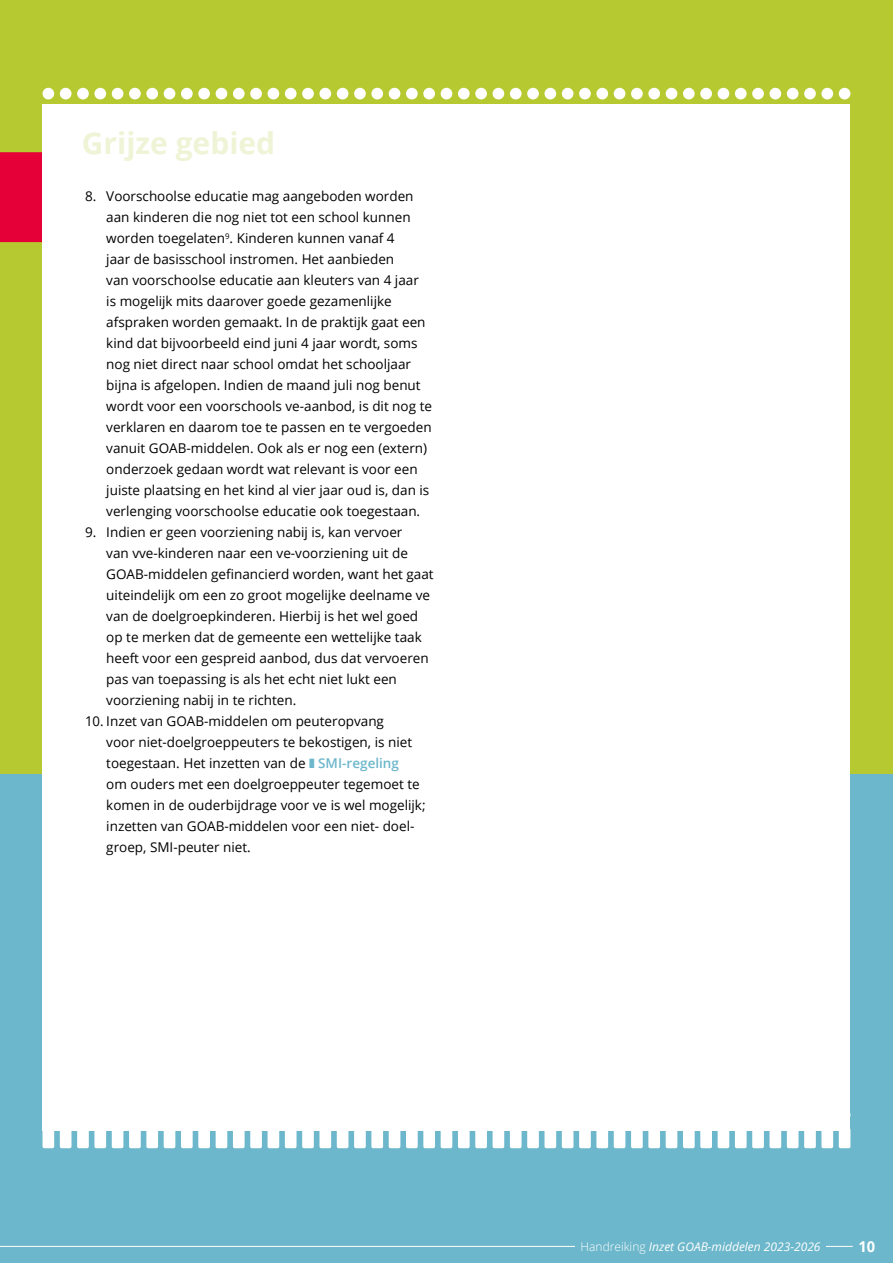
<style>
.page{position:relative;width:893px;height:1263px;background:#b6c930}
.page>*{position:absolute;margin:0;border:0;box-sizing:border-box;transform-origin:0 0}
.t1{font:700 30px "Open Sans";color:#f0f4d6}
.t2{font:700 15px "Open Sans";color:#fff}
.t3{font:13.5px/21px "Open Sans";color:#000}
.t4{font:italic 12px "Open Sans";color:#fff}
.s1{color:#6cb7cb}
.s2{font-weight:600;color:#6cb7cb}
.s3{font-weight:300;font-style:normal}
</style>
<div class="page">
<div style="left:0;top:774px;width:893px;height:489px;background:#6cb7cb"></div>
<div style="left:0;top:152px;width:43px;height:90px;background:#e60038"></div>
<div style="left:43px;top:104px;width:807px;height:1027px;background:#fff"></div>
<hr style="left:0;top:1246px;width:853px;height:1px;background:#fff">
<div style="left:575px;top:1242px;width:251px;height:9px;background:#6cb7cb"></div>
<svg style="left:43px;top:1131px;width:11px;height:17px"></svg>
<div style="left:43px;top:88px;width:11px;height:11px;background:#fff;border-radius:50%"></div>
<div style="left:60px;top:88px;width:12px;height:11px;background:#fff;border-radius:50%"></div>
<div style="left:77px;top:88px;width:12px;height:11px;background:#fff;border-radius:50%"></div>
<svg style="left:60px;top:1131px;width:46px;height:17px"></svg>
<div style="left:94px;top:88px;width:12px;height:11px;background:#fff;border-radius:50%"></div>
<svg style="left:112px;top:1131px;width:11px;height:17px"></svg>
<div style="left:112px;top:88px;width:11px;height:11px;background:#fff;border-radius:50%"></div>
<div style="left:129px;top:88px;width:12px;height:11px;background:#fff;border-radius:50%"></div>
<svg style="left:129px;top:1131px;width:29px;height:17px"></svg>
<div style="left:146px;top:88px;width:12px;height:11px;background:#fff;border-radius:50%"></div>
<svg style="left:164px;top:1131px;width:11px;height:17px"></svg>
<div style="left:164px;top:88px;width:11px;height:11px;background:#fff;border-radius:50%"></div>
<div style="left:181px;top:88px;width:12px;height:11px;background:#fff;border-radius:50%"></div>
<svg style="left:181px;top:1131px;width:29px;height:17px"></svg>
<div style="left:198px;top:88px;width:12px;height:11px;background:#fff;border-radius:50%"></div>
<svg style="left:216px;top:1131px;width:11px;height:17px"></svg>
<div style="left:216px;top:88px;width:11px;height:11px;background:#fff;border-radius:50%"></div>
<div style="left:233px;top:88px;width:12px;height:11px;background:#fff;border-radius:50%"></div>
<svg style="left:233px;top:1131px;width:29px;height:17px"></svg>
<div style="left:250px;top:88px;width:12px;height:11px;background:#fff;border-radius:50%"></div>
<svg style="left:268px;top:1131px;width:11px;height:17px"></svg>
<div style="left:268px;top:88px;width:11px;height:11px;background:#fff;border-radius:50%"></div>
<div style="left:285px;top:88px;width:12px;height:11px;background:#fff;border-radius:50%"></div>
<div style="left:302px;top:88px;width:12px;height:11px;background:#fff;border-radius:50%"></div>
<svg style="left:285px;top:1131px;width:46px;height:17px"></svg>
<div style="left:319px;top:88px;width:12px;height:11px;background:#fff;border-radius:50%"></div>
<svg style="left:337px;top:1131px;width:11px;height:17px"></svg>
<div style="left:337px;top:88px;width:11px;height:11px;background:#fff;border-radius:50%"></div>
<div style="left:354px;top:88px;width:12px;height:11px;background:#fff;border-radius:50%"></div>
<svg style="left:354px;top:1131px;width:29px;height:17px"></svg>
<div style="left:371px;top:88px;width:12px;height:11px;background:#fff;border-radius:50%"></div>
<svg style="left:389px;top:1131px;width:11px;height:17px"></svg>
<div style="left:389px;top:88px;width:11px;height:11px;background:#fff;border-radius:50%"></div>
<div style="left:406px;top:88px;width:12px;height:11px;background:#fff;border-radius:50%"></div>
<svg style="left:406px;top:1131px;width:29px;height:17px"></svg>
<div style="left:423px;top:88px;width:12px;height:11px;background:#fff;border-radius:50%"></div>
<svg style="left:441px;top:1131px;width:11px;height:17px"></svg>
<div style="left:441px;top:88px;width:11px;height:11px;background:#fff;border-radius:50%"></div>
<div style="left:458px;top:88px;width:12px;height:11px;background:#fff;border-radius:50%"></div>
<svg style="left:458px;top:1131px;width:29px;height:17px"></svg>
<div style="left:475px;top:88px;width:12px;height:11px;background:#fff;border-radius:50%"></div>
<svg style="left:493px;top:1131px;width:11px;height:17px"></svg>
<div style="left:493px;top:88px;width:11px;height:11px;background:#fff;border-radius:50%"></div>
<div style="left:510px;top:88px;width:12px;height:11px;background:#fff;border-radius:50%"></div>
<div style="left:527px;top:88px;width:12px;height:11px;background:#fff;border-radius:50%"></div>
<svg style="left:510px;top:1131px;width:46px;height:17px"></svg>
<div style="left:544px;top:88px;width:12px;height:11px;background:#fff;border-radius:50%"></div>
<svg style="left:562px;top:1131px;width:11px;height:17px"></svg>
<div style="left:562px;top:88px;width:11px;height:11px;background:#fff;border-radius:50%"></div>
<div style="left:579px;top:88px;width:12px;height:11px;background:#fff;border-radius:50%"></div>
<svg style="left:579px;top:1131px;width:29px;height:17px"></svg>
<div style="left:596px;top:88px;width:12px;height:11px;background:#fff;border-radius:50%"></div>
<svg style="left:614px;top:1131px;width:11px;height:17px"></svg>
<div style="left:614px;top:88px;width:11px;height:11px;background:#fff;border-radius:50%"></div>
<div style="left:631px;top:88px;width:12px;height:11px;background:#fff;border-radius:50%"></div>
<svg style="left:631px;top:1131px;width:29px;height:17px"></svg>
<div style="left:648px;top:88px;width:12px;height:11px;background:#fff;border-radius:50%"></div>
<svg style="left:666px;top:1131px;width:11px;height:17px"></svg>
<div style="left:666px;top:88px;width:11px;height:11px;background:#fff;border-radius:50%"></div>
<div style="left:683px;top:88px;width:12px;height:11px;background:#fff;border-radius:50%"></div>
<svg style="left:683px;top:1131px;width:29px;height:17px"></svg>
<div style="left:700px;top:88px;width:12px;height:11px;background:#fff;border-radius:50%"></div>
<svg style="left:718px;top:1131px;width:11px;height:17px"></svg>
<div style="left:718px;top:88px;width:11px;height:11px;background:#fff;border-radius:50%"></div>
<div style="left:735px;top:88px;width:12px;height:11px;background:#fff;border-radius:50%"></div>
<div style="left:752px;top:88px;width:12px;height:11px;background:#fff;border-radius:50%"></div>
<svg style="left:735px;top:1131px;width:46px;height:17px"></svg>
<div style="left:769px;top:88px;width:12px;height:11px;background:#fff;border-radius:50%"></div>
<svg style="left:787px;top:1131px;width:11px;height:17px"></svg>
<div style="left:787px;top:88px;width:11px;height:11px;background:#fff;border-radius:50%"></div>
<div style="left:804px;top:88px;width:12px;height:11px;background:#fff;border-radius:50%"></div>
<svg style="left:804px;top:1131px;width:29px;height:17px"></svg>
<div style="left:821px;top:88px;width:12px;height:11px;background:#fff;border-radius:50%"></div>
<svg style="left:839px;top:1131px;width:11px;height:17px"></svg>
<div style="left:839px;top:88px;width:11px;height:11px;background:#fff;border-radius:50%"></div>
<h1 class="t1" style="left:82px;top:122px;width:195px">Grijze gebied</h1>
<p class="t3" style="left:106px;top:185px;width:327px;text-indent:-21px">8. Voorschoolse educatie mag aangeboden worden aan kinderen die nog niet tot een school kunnen worden toegelaten<sup>9</sup>. Kinderen kunnen vanaf 4<br>jaar de basisschool instromen. Het aanbieden<br>van voorschoolse educatie aan kleuters van 4 jaar is mogelijk mits daarover goede gezamenlijke afspraken worden gemaakt. In de praktijk gaat een kind dat bijvoorbeeld eind juni 4 jaar wordt, soms nog niet direct naar school omdat het schooljaar bijna is afgelopen. Indien de maand juli nog benut wordt voor een voorschools ve-aanbod, is dit nog te verklaren en daarom toe te passen en te vergoeden vanuit GOAB-middelen. Ook als er nog een (extern) onderzoek gedaan wordt wat relevant is voor een juiste plaatsing en het kind al vier jaar oud is, dan is verlenging voorschoolse educatie ook toegestaan.</p>
<p class="t3" style="left:106px;top:521px;width:329px;text-indent:-21px">9. Indien er geen voorziening nabij is, kan vervoer<br>van vve-kinderen naar een ve-voorziening uit de GOAB-middelen gefinancierd worden, want het gaat uiteindelijk om een zo groot mogelijke deelname ve van de doelgroepkinderen. Hierbij is het wel goed op te merken dat de gemeente een wettelijke taak heeft voor een gespreid aanbod, dus dat vervoeren pas van toepassing is als het echt niet lukt een voorziening nabij in te richten.</p>
<p class="t3" style="left:106px;top:710px;width:321px;text-indent:-21px">10. Inzet van GOAB-middelen om peuteropvang<br>voor niet-doelgroeppeuters te bekostigen, is niet toegestaan. Het inzetten van de <span class="s1">❚</span> <span class="s2">SMI-regeling<br></span>om ouders met een doelgroeppeuter tegemoet te komen in de ouderbijdrage voor ve is wel mogelijk; inzetten van GOAB-middelen voor een niet- doel&shy;groep, SMI-peuter niet.</p>
<p class="t4" style="left:581px;top:1238px;width:241px"><span class="s3">Handreiking</span> Inzet GOAB-middelen 2023-2026</p>
<p class="t2" style="left:858px;top:1236px;width:18px">10</p>
</div>
